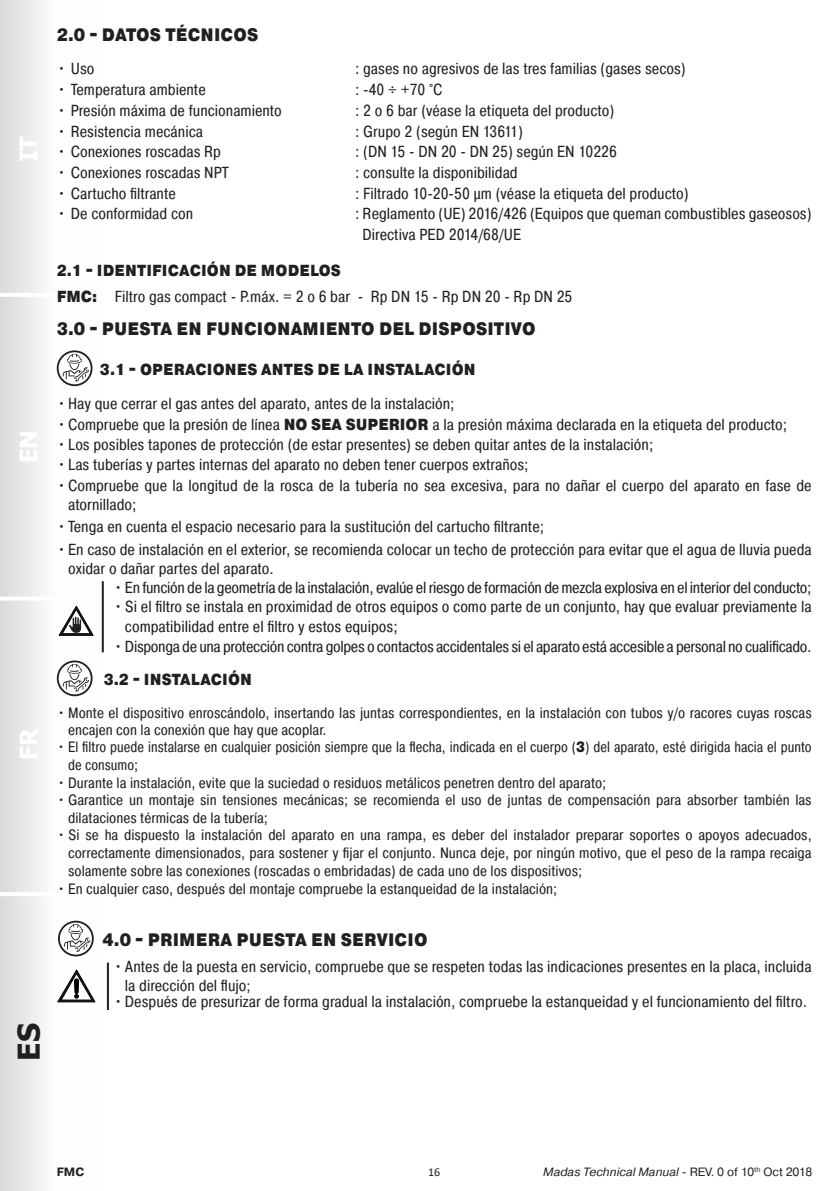
<style>
.page{position:relative;width:840px;height:1191px;background:#fff}
.page>*{position:absolute;margin:0;border:0;box-sizing:border-box;transform-origin:0 0}
.t1{font:700 30px "Tahoma";color:#231f20}
.t2{font:700 24px "Tahoma";color:#fff}
.t3{font:900 18px "Pragmatica Cond";letter-spacing:.01em;color:#231f20}
.t4{font:16px/19.2px "Pragmatica Cond";color:#231f20}
.t5{font:16px "Pragmatica Cond";letter-spacing:-.02em;color:#231f20}
.t6{font:900 16px "Pragmatica Cond";letter-spacing:.01em;color:#231f20}
.t7{font:15px/17.6px "Pragmatica Cond";color:#231f20}
.t8{font:15px/18px "Pragmatica Cond";color:#231f20;scale:.95 1}
.t9{font:italic 12px "Pragmatica";color:#231f20}
.t10{font:700 12px "Pragmatica";color:#231f20}
.t11{font:12px "Calibri";color:#231f20}
.s1{font-weight:900}
.s2{font-size:15px}
.s3{font-style:normal}
</style>
<div class="page">
<div style="left:0;top:0;width:99px;height:1191px;background:linear-gradient(to right,#dfe0e1,#fff)"></div>
<hr style="left:0;top:892px;width:96px;height:4px;background:#fff">
<hr style="left:0;top:596px;width:99px;height:4px;background:#fff">
<hr style="left:0;top:293px;width:99px;height:4px;background:#fff">
<svg style="left:57px;top:350px;width:35px;height:36px"></svg>
<svg style="left:59px;top:352px;width:32px;height:32px"></svg>
<svg style="left:63px;top:354px;width:26px;height:27px"></svg>
<svg style="left:57px;top:660px;width:35px;height:36px"></svg>
<svg style="left:59px;top:662px;width:32px;height:32px"></svg>
<svg style="left:63px;top:664px;width:26px;height:27px"></svg>
<svg style="left:58px;top:920px;width:36px;height:36px"></svg>
<svg style="left:60px;top:922px;width:32px;height:32px"></svg>
<svg style="left:64px;top:924px;width:26px;height:27px"></svg>
<hr style="left:102px;top:581px;width:2px;height:71px;background:#231f20">
<svg style="left:59px;top:606px;width:34px;height:29px"></svg>
<hr style="left:107px;top:962px;width:2px;height:48px;background:#231f20">
<svg style="left:58px;top:970px;width:37px;height:32px"></svg>
<div style="left:74px;top:979px;width:5px;height:14px;background:#000001;border-radius:2px"></div>
<div style="left:74px;top:979px;width:5px;height:14px;border:1px solid #000001;border-radius:2px"></div>
<h2 class="t2" style="left:12px;top:162px;width:28px;rotate:-90deg">IT</h2>
<h2 class="t2" style="left:12px;top:463px;width:35px;rotate:-90deg">EN</h2>
<h2 class="t2" style="left:12px;top:760px;width:33px;rotate:-90deg">FR</h2>
<h1 class="t1" style="left:8px;top:1060px;width:39px;rotate:-90deg">ES</h1>
<p class="t3" style="left:57px;top:23px;width:203px">2.0 - DATOS TÉCNICOS</p>
<p class="t4" style="left:57px;top:59px;width:39px">• Uso</p>
<p class="t4" style="left:355px;top:59px;width:332px">: gases no agresivos de las tres familias (gases secos)</p>
<p class="t4" style="left:57px;top:80px;width:150px">• Temperatura ambiente</p>
<p class="t4" style="left:355px;top:80px;width:89px">: -40 ÷ +70 °C</p>
<p class="t4" style="left:57px;top:101px;width:226px">• Presión máxima de funcionamiento</p>
<p class="t4" style="left:355px;top:101px;width:260px">: 2 o 6 bar (véase la etiqueta del producto)</p>
<p class="t4" style="left:57px;top:122px;width:148px">• Resistencia mecánica</p>
<p class="t4" style="left:355px;top:122px;width:169px">: Grupo 2 (según EN 13611)</p>
<p class="t4" style="left:57px;top:142px;width:166px">• Conexiones roscadas Rp</p>
<p class="t4" style="left:355px;top:142px;width:263px">: (DN 15 - DN 20 - DN 25) según EN 10226</p>
<p class="t4" style="left:57px;top:163px;width:174px">• Conexiones roscadas NPT</p>
<p class="t4" style="left:355px;top:163px;width:164px">: consulte la disponibilidad</p>
<p class="t4" style="left:57px;top:184px;width:121px">• Cartucho filtrante</p>
<p class="t4" style="left:355px;top:184px;width:335px">: Filtrado 10-20-50 µm (véase la etiqueta del producto)</p>
<p class="t4" style="left:57px;top:204px;width:138px">• De conformidad con</p>
<p class="t4" style="left:355px;top:204px;width:457px">: Reglamento (UE) 2016/426 (Equipos que queman combustibles gaseosos)</p>
<p class="t4" style="left:362px;top:225px;width:160px">Directiva PED 2014/68/UE</p>
<p class="t6" style="left:57px;top:261px;width:285px">2.1 - IDENTIFICACIÓN DE MODELOS</p>
<p class="t4" style="left:57px;top:286px;width:517px"><span class="s1">FMC:</span> Filtro gas compact - P.máx. = 2 o 6 bar - Rp DN 15 - Rp DN 20 - Rp DN 25</p>
<p class="t3" style="left:57px;top:317px;width:480px">3.0 - PUESTA EN FUNCIONAMIENTO DEL DISPOSITIVO</p>
<p class="t6" style="left:100px;top:359px;width:377px">3.1 - OPERACIONES ANTES DE LA INSTALACIÓN</p>
<p class="t4" style="left:57px;top:394px;width:399px">•Hay que cerrar el gas antes del aparato, antes de la instalación;</p>
<p class="t4" style="left:57px;top:414px;width:731px">•Compruebe que la presión de línea <span class="s1">NO SEA SUPERIOR</span> a la presión máxima declarada en la etiqueta del producto;</p>
<p class="t4" style="left:57px;top:435px;width:597px">•Los posibles tapones de protección (de estar presentes) se deben quitar antes de la instalación;</p>
<p class="t4" style="left:57px;top:455px;width:473px">•Las tuberías y partes internas del aparato no deben tener cuerpos extraños;</p>
<p class="t4" style="left:68px;top:475px;width:744px;text-indent:-11px">•Compruebe que la longitud de la rosca de la tubería no sea excesiva, para no dañar el cuerpo del aparato en fase de atornillado;</p>
<p class="t4" style="left:57px;top:517px;width:488px">•Tenga en cuenta el espacio necesario para la sustitución del cartucho filtrante;</p>
<p class="t4" style="left:68px;top:539px;width:744px;text-indent:-11px">•En caso de instalación en el exterior, se recomienda colocar un techo de protección para evitar que el agua de lluvia pueda oxidar o dañar partes del aparato.</p>
<p class="t5" style="left:113px;top:578px;width:699px">•En función de la geometría de la instalación, evalúe el riesgo de formación de mezcla explosiva en el interior del conducto;</p>
<p class="t4" style="left:125px;top:597px;width:687px;text-indent:-11px">•Si el filtro se instala en proximidad de otros equipos o como parte de un conjunto, hay que evaluar previamente la compatibilidad entre el filtro y estos equipos;</p>
<p class="t5" style="left:113px;top:636px;width:699px">•Disponga de una protección contra golpes o contactos accidentales si el aparato está accesible a personal no cualificado.</p>
<p class="t6" style="left:104px;top:669px;width:150px">3.2 - INSTALACIÓN</p>
<p class="t7" style="left:68px;top:704px;width:744px;line-height:17px;text-indent:-11px">• Monte el dispositivo enroscándolo, insertando las juntas correspondientes, en la instalación con tubos y/o racores cuyas roscas encajen con la conexión que hay que acoplar.</p>
<p class="t8" style="left:68px;top:738px;width:783px;text-indent:-11px">• El filtro puede instalarse en cualquier posición siempre que la flecha, indicada en el cuerpo (<span class="s1">3</span>) del aparato, esté dirigida hacia el punto de consumo;</p>
<p class="t7" style="left:57px;top:774px;width:550px">• Durante la instalación, evite que la suciedad o residuos metálicos penetren dentro del aparato;</p>
<p class="t7" style="left:68px;top:791px;width:744px;text-indent:-11px">• Garantice un montaje sin tensiones mecánicas; se recomienda el uso de juntas de compensación para absorber también las dilataciones térmicas de la tubería;</p>
<p class="t7" style="left:68px;top:826px;width:744px;text-align:justify;text-indent:-11px">• Si se ha dispuesto la instalación del aparato en una rampa, es deber del instalador preparar soportes o apoyos adecuados, correctamente dimensionados, para sostener y fijar el conjunto. Nunca deje, por ningún motivo, que el peso de la rampa recaiga solamente sobre las conexiones (roscadas o embridadas) de cada uno de los dispositivos;</p>
<p class="t7" style="left:57px;top:879px;width:501px">• En cualquier caso, después del montaje compruebe la estanqueidad de la instalación;</p>
<p class="t3" style="left:103px;top:928px;width:326px">4.0 - PRIMERA PUESTA EN SERVICIO</p>
<p class="t4" style="left:125px;top:957px;width:687px;text-indent:-11px">•Antes de la puesta en servicio, compruebe que se respeten todas las indicaciones presentes en la placa, incluida la dirección del flujo<span class="s2">;</span></p>
<p class="t4" style="left:113px;top:992px;width:694px">•Después de presurizar de forma gradual la instalación, compruebe la estanqueidad y el funcionamiento del filtro.</p>
<p class="t10" style="left:57px;top:1164px;width:29px">FMC</p>
<p class="t11" style="left:428px;top:1163px;width:14px">16</p>
<p class="t9" style="left:543px;top:1164px;width:270px">Madas Technical Manual <span class="s3">- REV. 0 of 10</span><sup>th</sup> <span class="s3">Oct 2018</span></p>
</div>
